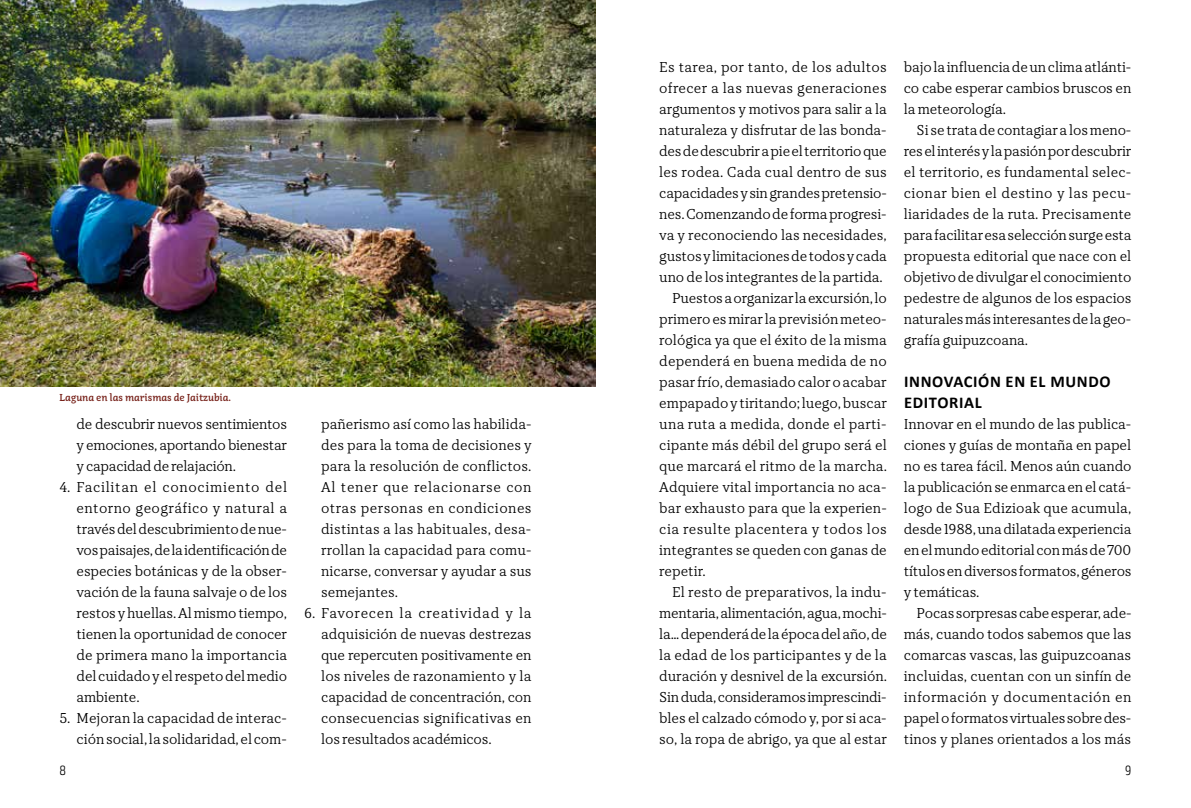
<style>
.page{position:relative;width:1191px;height:808px;background:#fff}
.page>*{position:absolute;margin:0;border:0;box-sizing:border-box;transform-origin:0 0}
.t1{font:700 16.5px/21px "Calibri";letter-spacing:.04em;color:#000}
.t2{font:300 14.25px/21px "TT Tricks";letter-spacing:-.005em;color:#000;text-align:justify}
.t3{font:300 14.25px "TT Tricks";letter-spacing:.015em;color:#000}
.t4{font:300 14.25px "TT Tricks";letter-spacing:.025em;color:#000}
.t5{font:300 condensed 13.5px "Exo 2";color:#000}
.t6{font:500 10.5px "Adagio Slab Script";letter-spacing:-.005em;color:#762018}
</style>
<div class="page">
<img style="left:0;top:0;width:595px;height:387px">
<p class="t6" style="left:60px;top:391px;width:173px">Laguna en las marismas de Jaitzubia.</p>
<p class="t2" style="left:77px;top:414px;width:212px">de descubrir nuevos sentimientos y emociones, aportando bienestar y capacidad de relajación.</p>
<p class="t2" style="left:77px;top:477px;width:212px;text-indent:-17px">4. Facilitan el conocimiento del entorno geográfico y natural a través del descubrimiento de nue&shy;vos paisajes, de la identificación de especies botánicas y de la obser&shy;vación de la fauna salvaje o de los restos y huellas. Al mismo tiempo, tienen la oportunidad de conocer de primera mano la importancia del cuidado y el respeto del medio ambiente.</p>
<p class="t2" style="left:60px;top:708px;width:229px;text-align:right">5. Mejoran la capacidad de interac&shy;ción social, la solidaridad, el com-</p>
<p class="t2" style="left:321px;top:414px;width:212px">pañerismo así como las habilida&shy;des para la toma de decisiones y para la resolución de conflictos.<br>Al tener que relacionarse con otras personas en condiciones distintas a las habituales, desa&shy;rrollan la capacidad para comu&shy;nicarse, conversar y ayudar a sus semejantes.</p>
<p class="t2" style="left:321px;top:603px;width:212px;text-indent:-17px">6. Favorecen la creatividad y la adquisición de nuevas destrezas que repercuten positivamente en los niveles de razonamiento y la capacidad de concentración, con consecuencias significativas en los resultados académicos.</p>
<p class="t3" style="left:659px;top:58px;width:229px">Es tarea, por tanto, de los adultos</p>
<p class="t3" style="left:659px;top:79px;width:229px">ofrecer a las nuevas generaciones</p>
<p class="t2" style="left:659px;top:99px;width:229px">argumentos y motivos para salir a la</p>
<p class="t2" style="left:659px;top:120px;width:229px">naturaleza y disfrutar de las bonda-</p>
<p class="t2" style="left:659px;top:141px;width:229px">des de descubrir a pie el territorio que</p>
<p class="t2" style="left:659px;top:162px;width:229px">les rodea. Cada cual dentro de sus</p>
<p class="t2" style="left:659px;top:183px;width:229px">capacidades y sin grandes pretensio-</p>
<p class="t2" style="left:659px;top:204px;width:229px">nes. Comenzando de forma progresi-</p>
<p class="t2" style="left:659px;top:225px;width:229px">va y reconociendo las necesidades,</p>
<p class="t2" style="left:659px;top:246px;width:229px">gustos y limitaciones de todos y cada</p>
<p class="t2" style="left:659px;top:267px;width:225px">uno de los integrantes de la partida.</p>
<p class="t2" style="left:672px;top:288px;width:216px">Puestos a organizar la excursión, lo</p>
<p class="t2" style="left:659px;top:309px;width:229px">primero es mirar la previsión meteo-</p>
<p class="t2" style="left:659px;top:330px;width:229px">rológica ya que el éxito de la misma</p>
<p class="t2" style="left:659px;top:351px;width:229px">dependerá en buena medida de no</p>
<p class="t2" style="left:659px;top:372px;width:229px">pasar frío, demasiado calor o acabar</p>
<p class="t2" style="left:659px;top:393px;width:229px">empapado y tiritando; luego, buscar</p>
<p class="t3" style="left:659px;top:415px;width:229px">una ruta a medida, donde el parti-</p>
<p class="t2" style="left:659px;top:435px;width:229px">cipante más débil del grupo será el</p>
<p class="t2" style="left:659px;top:456px;width:229px">que marcará el ritmo de la marcha.</p>
<p class="t2" style="left:659px;top:477px;width:229px">Adquiere vital importancia no aca-</p>
<p class="t2" style="left:659px;top:498px;width:229px">bar exhausto para que la experien-</p>
<p class="t4" style="left:659px;top:521px;width:229px">cia resulte placentera y todos los</p>
<p class="t2" style="left:659px;top:540px;width:229px">integrantes se queden con ganas de</p>
<p class="t2" style="left:659px;top:561px;width:48px">repetir.</p>
<p class="t2" style="left:672px;top:582px;width:216px">El resto de preparativos, la indu-</p>
<p class="t2" style="left:659px;top:603px;width:229px">mentaria, alimentación, agua, mochi-</p>
<p class="t2" style="left:659px;top:624px;width:229px">la... dependerá de la época del año, de</p>
<p class="t2" style="left:659px;top:645px;width:229px">la edad de los participantes y de la</p>
<p class="t2" style="left:659px;top:666px;width:229px">duración y desnivel de la excursión.</p>
<p class="t2" style="left:659px;top:687px;width:229px">Sin duda, consideramos imprescindi-</p>
<p class="t2" style="left:659px;top:708px;width:229px">bles el calzado cómodo y, por si aca-</p>
<p class="t2" style="left:659px;top:729px;width:229px">so, la ropa de abrigo, ya que al estar</p>
<p class="t2" style="left:904px;top:57px;width:229px">bajo la influencia de un clima atlánti&shy;co cabe esperar cambios bruscos en la meteorología.</p>
<p class="t2" style="left:904px;top:120px;width:229px;text-indent:13px">Si se trata de contagiar a los meno&shy;res el interés y la pasión por descubrir el territorio, es fundamental selec&shy;cionar bien el destino y las pecu&shy;liaridades de la ruta. Precisamente para facilitar esa selección surge esta propuesta editorial que nace con el objetivo de divulgar el conocimiento pedestre de algunos de los espacios naturales más interesantes de la geo&shy;grafía guipuzcoana.</p>
<p class="t1" style="left:904px;top:370px;width:208px">INNOVACIÓN EN EL MUNDO<br>EDITORIAL</p>
<p class="t2" style="left:904px;top:414px;width:229px">Innovar en el mundo de las publica&shy;ciones y guías de montaña en papel no es tarea fácil. Menos aún cuando la publicación se enmarca en el catá&shy;logo de Sua Edizioak que acumula, desde 1988, una dilatada experiencia en el mundo editorial con más de 700 títulos en diversos formatos, géneros y temáticas.</p>
<p class="t2" style="left:904px;top:603px;width:229px;text-indent:13px">Pocas sorpresas cabe esperar, ade&shy;más, cuando todos sabemos que las comarcas vascas, las guipuzcoanas incluidas, cuentan con un sinfín de información y documentación en papel o formatos virtuales sobre des&shy;tinos y planes orientados a los más</p>
<p class="t5" style="left:60px;top:762px;width:8px">8</p>
<p class="t5" style="left:1125px;top:762px;width:8px">9</p>
</div>
